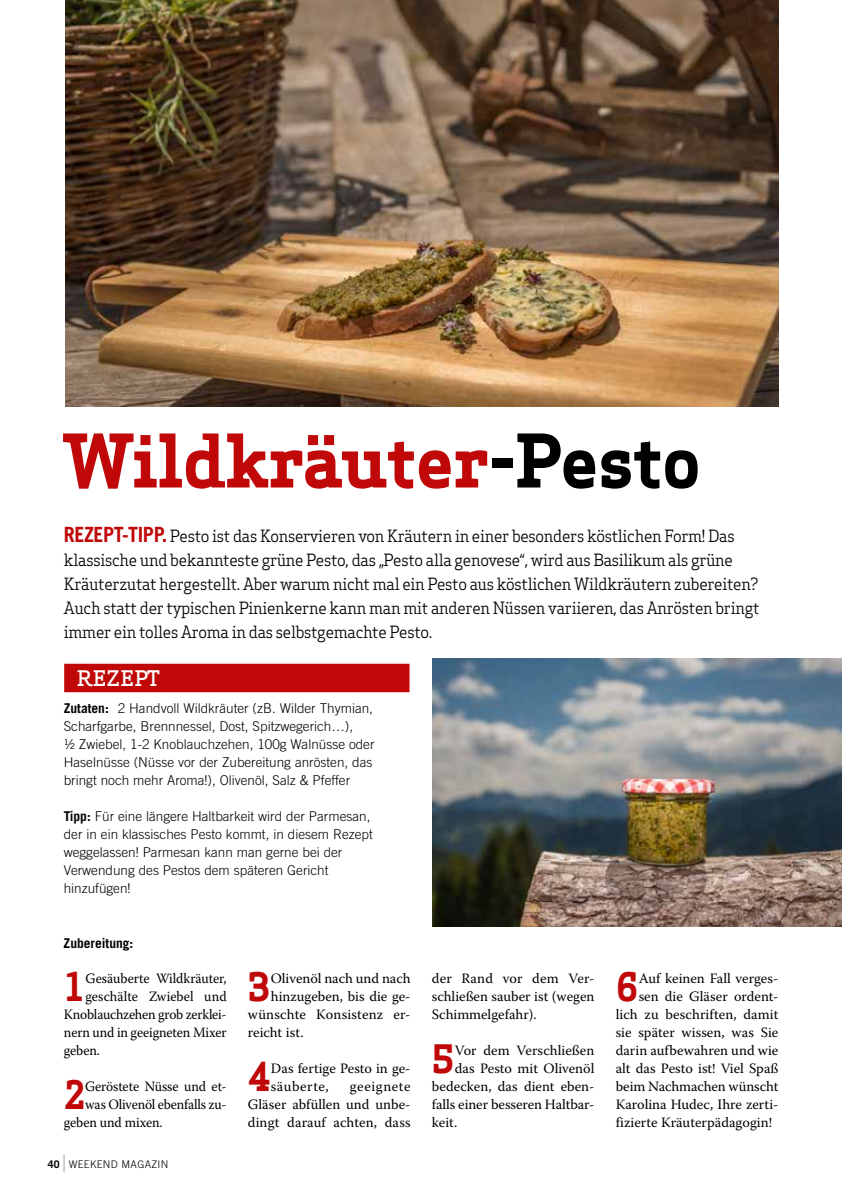
<style>
.page{position:relative;width:842px;height:1191px;background:#fff}
.page>*{position:absolute;margin:0;border:0;box-sizing:border-box;transform-origin:0 0}
.t1{font:700 72px "Apex Serif";letter-spacing:-.01em;color:#c00808}
.t2{font:700 38.25px "Apex Serif";color:#c00808}
.t3{font:700 38.25px "Apex Serif";color:#c00808;scale:.95 1}
.t4{font:700 24px "Trade Gothic LT Std";color:#b1b2b3;scale:.4 1}
.t5{font:500 21px "Apex Serif";letter-spacing:.02em;color:#fff}
.t6{font:16.5px/24px "Apex Serif";letter-spacing:-.02em;color:#000;scale:.95 1}
.t7{font:14.25px/18px "Warnock Pro";color:#000;text-align:justify}
.t8{font:14.25px "Warnock Pro";color:#000;scale:.95 1}
.t9{font:300 13.5px/18px "Trade Gothic LT Std";color:#000}
.t10{font:700 13.5px "Trade Gothic LT Std";color:#000}
.t11{font:300 10.5px "Trade Gothic LT Std";letter-spacing:.03em;color:#000}
.t12{font:700 10.5px "Trade Gothic LT Std";color:#000}
.s1{color:#000}
.s2{font-family:"Trade Gothic LT Std";font-weight:700;font-size:21px;color:#c00808}
.s3{font-weight:700}
</style>
<div class="page">
<img style="left:432px;top:659px;width:410px;height:267px">
<div style="left:64px;top:663px;width:345px;height:29px;background:#c00808"></div>
<img style="left:65px;top:0;width:713px;height:407px">
<h1 class="t1" style="left:64px;top:414px;width:638px">Wildkräuter<span class="s1">-Pesto</span></h1>
<p class="t6" style="left:64px;top:523px;width:734px"><span class="s2">REZEPT-TIPP.</span> Pesto ist das Konservieren von Kräutern in einer besonders köstlichen Form! Das klassische und bekannteste grüne Pesto, das „Pesto alla genovese“, wird aus Basilikum als grüne Kräuterzutat hergestellt. Aber warum nicht mal ein Pesto aus köstlichen Wildkräutern zubereiten?<br>Auch statt der typischen Pinienkerne kann man mit anderen Nüssen variieren, das Anrösten bringt immer ein tolles Aroma in das selbstgemachte Pesto.</p>
<h3 class="t5" style="left:77px;top:664px;width:85px">REZEPT</h3>
<p class="t9" style="left:64px;top:699px;width:312px"><span class="s3">Zutaten:</span> 2 Handvoll Wildkräuter (zB. Wilder Thymian, Scharfgarbe, Brennnessel, Dost, Spitzwegerich…),<br>½ Zwiebel, 1-2 Knoblauchzehen, 100g Walnüsse oder Haselnüsse (Nüsse vor der Zubereitung anrösten, das bringt noch mehr Aroma!), Olivenöl, Salz &amp; Pfeffer</p>
<p class="t9" style="left:64px;top:807px;width:311px"><span class="s3">Tipp:</span> Für eine längere Haltbarkeit wird der Parmesan, der in ein klassisches Pesto kommt, in diesem Rezept weggelassen! Parmesan kann man gerne bei der Verwendung des Pestos dem späteren Gericht hinzufügen!</p>
<p class="t10" style="left:64px;top:935px;width:71px">Zubereitung:</p>
<h2 class="t3" style="left:64px;top:962px;width:24px">1</h2>
<p class="t8" style="left:85px;top:969px;width:150px">Gesäuberte Wildkräuter,</p>
<p class="t8" style="left:85px;top:987px;width:150px">geschälte Zwiebel und</p>
<p class="t8" style="left:64px;top:1005px;width:173px">Knoblauchzehen grob zerklei-</p>
<p class="t8" style="left:64px;top:1023px;width:173px">nern und in geeigneten Mixer</p>
<p class="t8" style="left:64px;top:1041px;width:39px">geben.</p>
<h2 class="t3" style="left:64px;top:1070px;width:24px">2</h2>
<p class="t8" style="left:85px;top:1077px;width:151px">Geröstete Nüsse und et-</p>
<p class="t8" style="left:85px;top:1095px;width:151px">was Olivenöl ebenfalls zu-</p>
<p class="t8" style="left:64px;top:1113px;width:105px">geben und mixen.</p>
<p class="t12" style="left:48px;top:1157px;width:13px">40</p>
<h3 class="t4" style="left:63px;top:1148px;width:7px">|</h3>
<p class="t11" style="left:69px;top:1157px;width:101px">WEEKEND MAGAZIN</p>
<h2 class="t2" style="left:248px;top:962px;width:24px">3</h2>
<p class="t7" style="left:271px;top:969px;width:141px">Olivenöl nach und nach</p>
<p class="t7" style="left:271px;top:987px;width:141px">hinzugeben, bis die ge-</p>
<p class="t7" style="left:248px;top:1005px;width:164px">wünschte Konsistenz er-</p>
<p class="t7" style="left:248px;top:1023px;width:57px">reicht ist.</p>
<h2 class="t2" style="left:248px;top:1052px;width:24px">4</h2>
<p class="t7" style="left:271px;top:1059px;width:141px">Das fertige Pesto in ge&shy;säuberte,</p>
<p class="t7" style="left:248px;top:1077px;width:164px;text-indent:102px">geeignete Gläser abfüllen und unbe&shy;dingt darauf achten, dass</p>
<p class="t7" style="left:432px;top:969px;width:164px">der Rand vor dem Ver&shy;schließen sauber ist (wegen Schimmelgefahr).</p>
<h2 class="t2" style="left:432px;top:1034px;width:24px">5</h2>
<p class="t7" style="left:455px;top:1041px;width:141px">Vor dem Verschließen</p>
<p class="t7" style="left:455px;top:1059px;width:141px">das Pesto mit Olivenöl</p>
<p class="t7" style="left:432px;top:1077px;width:164px">bedecken, das dient eben-</p>
<p class="t7" style="left:432px;top:1095px;width:164px">falls einer besseren Haltbar-</p>
<p class="t7" style="left:432px;top:1113px;width:27px">keit.</p>
<h2 class="t2" style="left:616px;top:962px;width:24px">6</h2>
<p class="t7" style="left:639px;top:969px;width:141px">Auf keinen Fall verges-</p>
<p class="t7" style="left:639px;top:987px;width:141px">sen die Gläser ordent-</p>
<p class="t7" style="left:616px;top:1005px;width:164px">lich zu beschriften, damit</p>
<p class="t7" style="left:616px;top:1023px;width:164px">sie später wissen, was Sie</p>
<p class="t7" style="left:616px;top:1041px;width:164px">darin aufbewahren und wie</p>
<p class="t7" style="left:616px;top:1059px;width:164px">alt das Pesto ist! Viel Spaß</p>
<p class="t7" style="left:616px;top:1077px;width:164px">beim Nachmachen wünscht</p>
<p class="t7" style="left:616px;top:1095px;width:164px">Karolina Hudec, Ihre zerti-</p>
<p class="t7" style="left:616px;top:1113px;width:158px">fizierte Kräuterpädagogin!</p>
</div>
